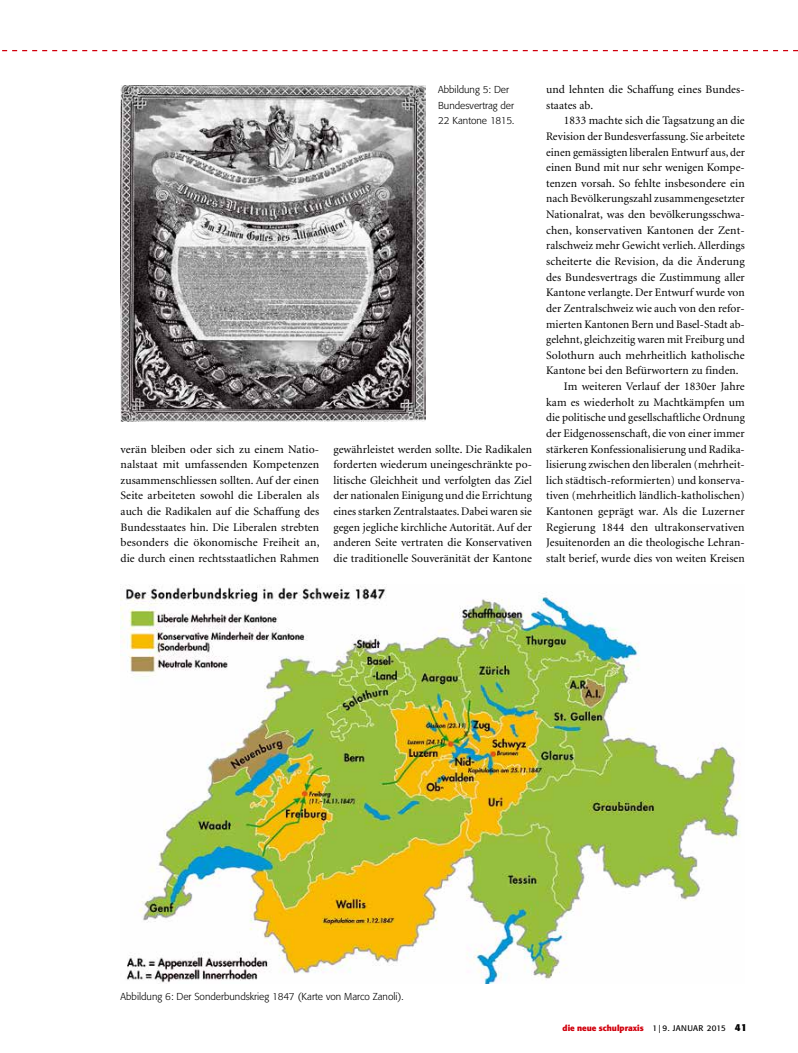
<style>
.page{position:relative;width:798px;height:1053px;background:#fff}
.page>*{position:absolute;margin:0;border:0;box-sizing:border-box;transform-origin:0 0}
.t1{font:11.5px/15.6px "Minion";letter-spacing:.005em;color:#000;text-align:justify}
.t2{font:300 10px/15.6px "Formata";color:#000}
.t3{font:700 8.12px "Formata";color:#d1000d}
.s1{font-weight:400;color:#000}
.s2{font-size:10px;color:#000}
</style>
<div class="page">
<svg style="left:2px;top:50px;width:795px;height:1px"></svg>
<img style="left:120px;top:85px;width:305px;height:336px">
<img style="left:120px;top:584px;width:621px;height:399px">
<p class="t2" style="left:438px;top:82px;width:78px">Abbildung 5: Der<br>Bundesvertrag der<br>22 Kantone 1815.</p>
<p class="t1" style="left:120px;top:441px;width:200px">verän bleiben oder sich zu einem Natio&shy;nalstaat mit umfassenden Kompetenzen zusammenschliessen sollten. Auf der einen Seite arbeiteten sowohl die Liberalen als auch die Radikalen auf die Schaffung des Bundesstaates hin. Die Liberalen strebten besonders die ökonomische Freiheit an, die durch einen rechtsstaatlichen Rahmen</p>
<p class="t1" style="left:333px;top:441px;width:200px">gewährleistet werden sollte. Die Radikalen forderten wiederum uneingeschränkte po&shy;litische Gleichheit und verfolgten das Ziel der nationalen Einigung und die Errichtung eines starken Zentralstaates. Dabei waren sie gegen jegliche kirchliche Autorität. Auf der anderen Seite vertraten die Konservativen die traditionelle Souveränität der Kantone</p>
<p class="t1" style="left:546px;top:82px;width:200px">und lehnten die Schaffung eines Bundes&shy;staates ab.</p>
<p class="t1" style="left:563px;top:113px;width:182px">1833 machte sich die Tagsatzung an die</p>
<p class="t1" style="left:546px;top:129px;width:200px">Revision der Bundesverfassung. Sie arbeitete</p>
<p class="t1" style="left:546px;top:144px;width:200px">einen gemässigten liberalen Entwurf aus, der</p>
<p class="t1" style="left:546px;top:160px;width:200px">einen Bund mit nur sehr wenigen Kompe-</p>
<p class="t1" style="left:546px;top:176px;width:200px">tenzen vorsah. So fehlte insbesondere ein</p>
<p class="t1" style="left:546px;top:191px;width:200px">nach Bevölkerungszahl zusammengesetzter</p>
<p class="t1" style="left:546px;top:207px;width:200px">Nationalrat, was den bevölkerungsschwa-</p>
<p class="t1" style="left:546px;top:223px;width:200px">chen, konservativen Kantonen der Zent-</p>
<p class="t1" style="left:546px;top:238px;width:200px">ralschweiz mehr Gewicht verlieh. Allerdings</p>
<p class="t1" style="left:546px;top:254px;width:200px">scheiterte die Revision, da die Änderung</p>
<p class="t1" style="left:546px;top:269px;width:200px">des Bundesvertrags die Zustimmung aller</p>
<p class="t1" style="left:546px;top:285px;width:200px">Kantone verlangte. Der Entwurf wurde von</p>
<p class="t1" style="left:546px;top:301px;width:200px">der Zentralschweiz wie auch von den refor-</p>
<p class="t1" style="left:546px;top:316px;width:200px">mierten Kantonen Bern und Basel-Stadt ab-</p>
<p class="t1" style="left:546px;top:332px;width:200px">gelehnt, gleichzeitig waren mit Freiburg und</p>
<p class="t1" style="left:546px;top:348px;width:200px">Solothurn auch mehrheitlich katholische</p>
<p class="t1" style="left:546px;top:363px;width:194px">Kantone bei den Befürwortern zu finden.</p>
<p class="t1" style="left:563px;top:379px;width:182px">Im weiteren Verlauf der 1830er Jahre</p>
<p class="t1" style="left:546px;top:394px;width:200px">kam es wiederholt zu Machtkämpfen um</p>
<p class="t1" style="left:546px;top:410px;width:200px">die politische und gesellschaftliche Ordnung</p>
<p class="t1" style="left:546px;top:426px;width:200px">der Eidgenossenschaft, die von einer immer</p>
<p class="t1" style="left:546px;top:441px;width:200px">stärkeren Konfessionalisierung und Radika-</p>
<p class="t1" style="left:546px;top:457px;width:200px">lisierung zwischen den liberalen (mehrheit-</p>
<p class="t1" style="left:546px;top:473px;width:200px">lich städtisch-reformierten) und konserva-</p>
<p class="t1" style="left:546px;top:488px;width:200px">tiven (mehrheitlich ländlich-katholischen)</p>
<p class="t1" style="left:546px;top:504px;width:200px">Kantonen geprägt war. Als die Luzerner</p>
<p class="t1" style="left:546px;top:519px;width:200px">Regierung 1844 den ultrakonservativen</p>
<p class="t1" style="left:546px;top:535px;width:200px">Jesuitenorden an die theologische Lehran-</p>
<p class="t1" style="left:546px;top:551px;width:200px">stalt berief, wurde dies von weiten Kreisen</p>
<p class="t2" style="left:120px;top:988px;width:284px">Abbildung 6: Der Sonderbundskrieg 1847 (Karte von Marco Zanoli).</p>
<p class="t3" style="left:562px;top:1022px;width:186px">die neue schulpraxis <span class="s1">1 | 9. JANUAR 2015</span> <span class="s2">41</span></p>
</div>
